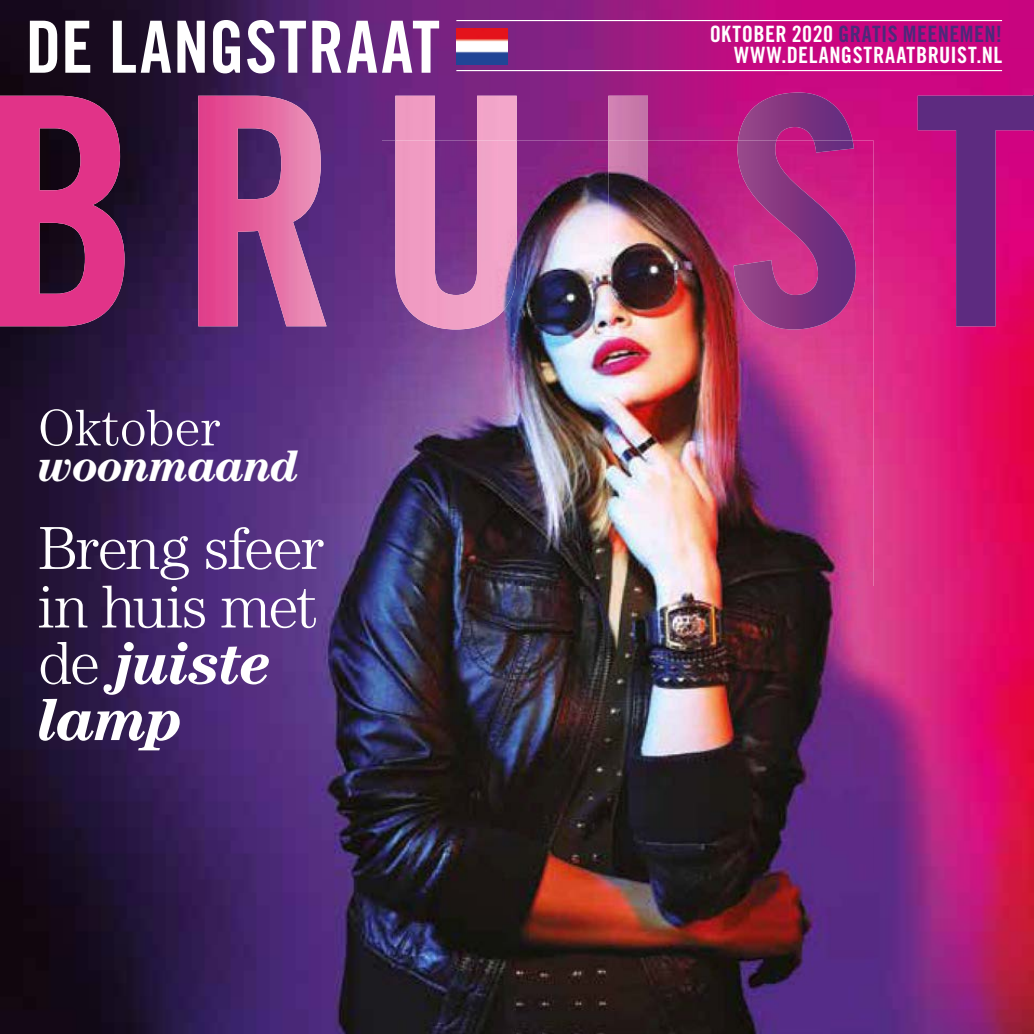
<style>
.page{position:relative;width:1034px;height:1034px;background:#fff}
.page>*{position:absolute;margin:0;border:0;box-sizing:border-box;transform-origin:0 0}
.t1{font:72px "Trade Gothic LT Std Bd Cn 20";letter-spacing:.015em;color:#fff}
.t2{font:300 60.75px/56.9px "Century Std";letter-spacing:-.03em;color:#fff}
.t3{font:300 51.75px "Century Std";color:#fff}
.t4{font:italic 700 45px "Century Std";letter-spacing:-.03em;color:#fff}
.t5{font:22.5px/21.4px "Trade Gothic LT Std Bd Cn 20";letter-spacing:.02em;color:#fff;text-align:right}
.s1{color:#4d297a}
.s2{font-weight:700;font-style:italic}
</style>
<div class="page">
<img style="left:0;top:0;width:1033px;height:1033px">
<img style="left:738px;top:92px;width:114px;height:4px">
<img style="left:1033px;top:96px;width:1px;height:34px">
<img style="left:0;top:96px;width:1033px;height:230px">
<img style="left:382px;top:140px;width:491px;height:893px">
<img style="left:733px;top:140px;width:122px;height:189px">
<img style="left:395px;top:140px;width:252px;height:189px">
<hr style="left:456px;top:20px;width:545px;height:1px;background:#fff">
<hr style="left:456px;top:70px;width:545px;height:1px;background:#fff">
<img style="left:456px;top:29px;width:51px;height:36px">
<h1 class="t1" style="left:26px;top:3px;width:416px">DE LANGSTRAAT</h1>
<p class="t5" style="left:709px;top:23px;width:294px">OKTOBER 2020 <span class="s1">GRATIS MEENEMEN!<br></span>WWW.DELANGSTRAATBRUIST.NL</p>
<h3 class="t3" style="left:38px;top:398px;width:184px">Oktober</h3>
<h3 class="t4" style="left:38px;top:440px;width:262px">woonmaand</h3>
<h2 class="t2" style="left:38px;top:518px;width:287px">Breng sfeer in huis met de <span class="s2">juiste lamp</span></h2>
</div>
